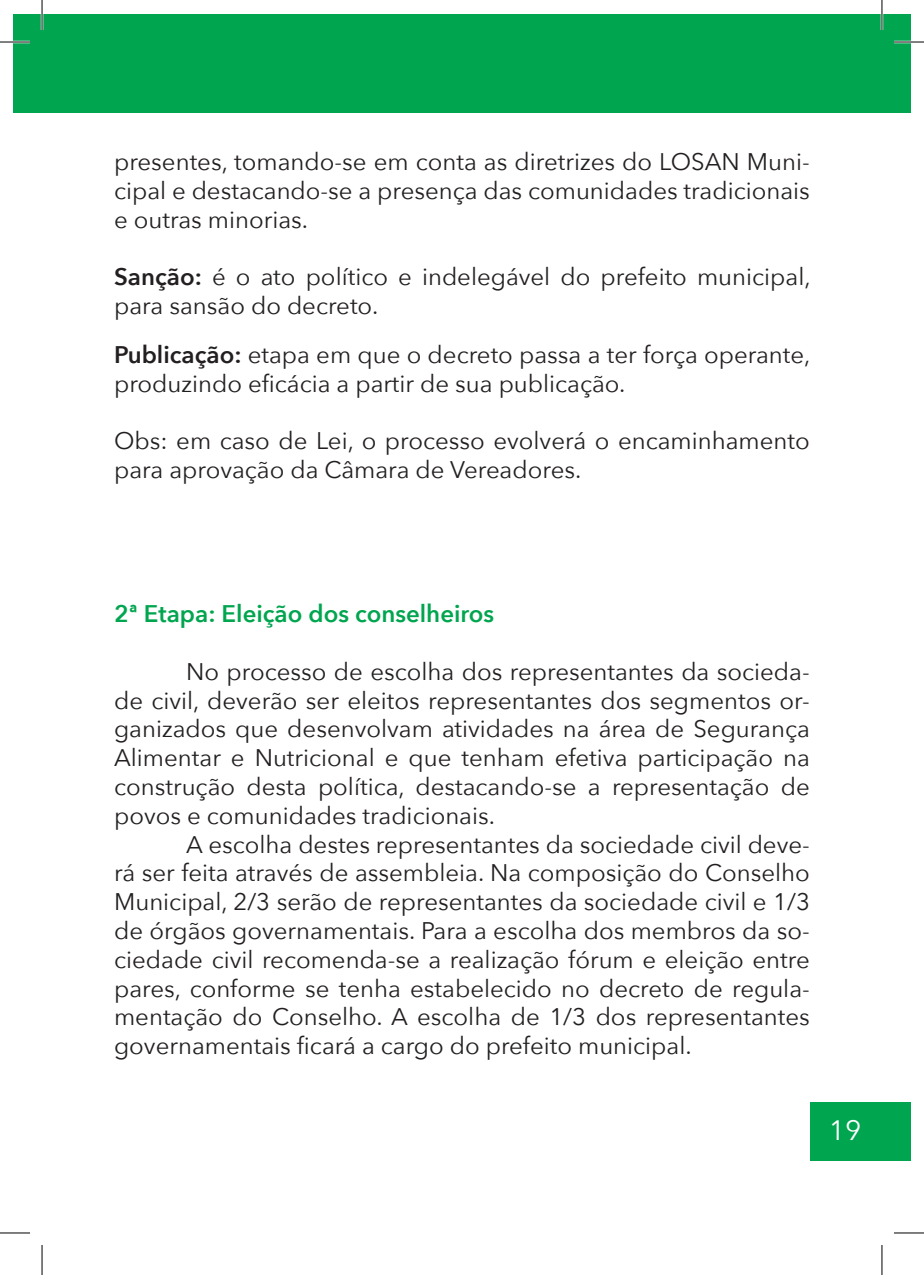
<style>
.page{position:relative;width:924px;height:1275px;background:#fff}
.page>*{position:absolute;margin:0;border:0;box-sizing:border-box;transform-origin:0 0}
.t1{font:28px "Avenir Next";color:#fff}
.t2{font:24px/28.8px "Avenir Next";color:#231f20;text-align:justify}
.t3{font:600 24px "Avenir Next";color:#00a54f}
.s1{font-weight:600}
</style>
<div class="page">
<div style="left:809px;top:1102px;width:100px;height:58px;background:#00a54f"></div>
<div style="left:14px;top:15px;width:28px;height:98px;background:#00a54f"></div>
<div style="left:42px;top:15px;width:867px;height:98px;background:#00a54f"></div>
<hr style="left:0;top:41px;width:30px;height:2px;background:#fff">
<hr style="left:893px;top:41px;width:30px;height:2px;background:#fff">
<hr style="left:41px;top:0;width:2px;height:30px;background:#fff">
<hr style="left:880px;top:0;width:2px;height:30px;background:#fff">
<hr style="left:0;top:42px;width:30px;height:1px;background:#000">
<hr style="left:893px;top:42px;width:30px;height:1px;background:#000">
<hr style="left:0;top:1232px;width:30px;height:1px;background:#000">
<hr style="left:893px;top:1232px;width:30px;height:1px;background:#000">
<hr style="left:42px;top:0;width:1px;height:30px;background:#000">
<hr style="left:42px;top:1245px;width:1px;height:30px;background:#000">
<hr style="left:881px;top:0;width:1px;height:30px;background:#000">
<hr style="left:881px;top:1245px;width:1px;height:30px;background:#000">
<p class="t2" style="left:114px;top:146px;width:697px">presentes, tomando-se em conta as diretrizes do LOSAN Muni&shy;cipal e destacando-se a presença das comunidades tradicionais e outras minorias.</p>
<p class="t2" style="left:114px;top:261px;width:697px"><span class="s1">Sanção:</span> é o ato político e indelegável do prefeito municipal, para sansão do decreto.</p>
<p class="t2" style="left:114px;top:339px;width:697px"><span class="s1">Publicação:</span> etapa em que o decreto passa a ter força operante, produzindo eficácia a partir de sua publicação.</p>
<p class="t2" style="left:114px;top:425px;width:697px">Obs: em caso de Lei, o processo evolverá o encaminhamento para aprovação da Câmara de Vereadores.</p>
<p class="t3" style="left:114px;top:593px;width:381px">2ª Etapa: Eleição dos conselheiros</p>
<p class="t2" style="left:114px;top:656px;width:697px;text-indent:72px">No processo de escolha dos representantes da socieda&shy;de civil, deverão ser eleitos representantes dos segmentos or&shy;ganizados que desenvolvam atividades na área de Segurança Alimentar e Nutricional e que tenham efetiva participação na construção desta política, destacando-se a representação de povos e comunidades tradicionais.</p>
<p class="t2" style="left:114px;top:829px;width:697px;text-indent:72px">A escolha destes representantes da sociedade civil deve&shy;rá ser feita através de assembleia. Na composição do Conselho Municipal, 2/3 serão de representantes da sociedade civil e 1/3 de órgãos governamentais. Para a escolha dos membros da so&shy;ciedade civil recomenda-se a realização fórum e eleição entre pares, conforme se tenha estabelecido no decreto de regula&shy;mentação do Conselho. A escolha de 1/3 dos representantes governamentais ficará a cargo do prefeito municipal.</p>
<p class="t1" style="left:828px;top:1107px;width:34px">19</p>
</div>
